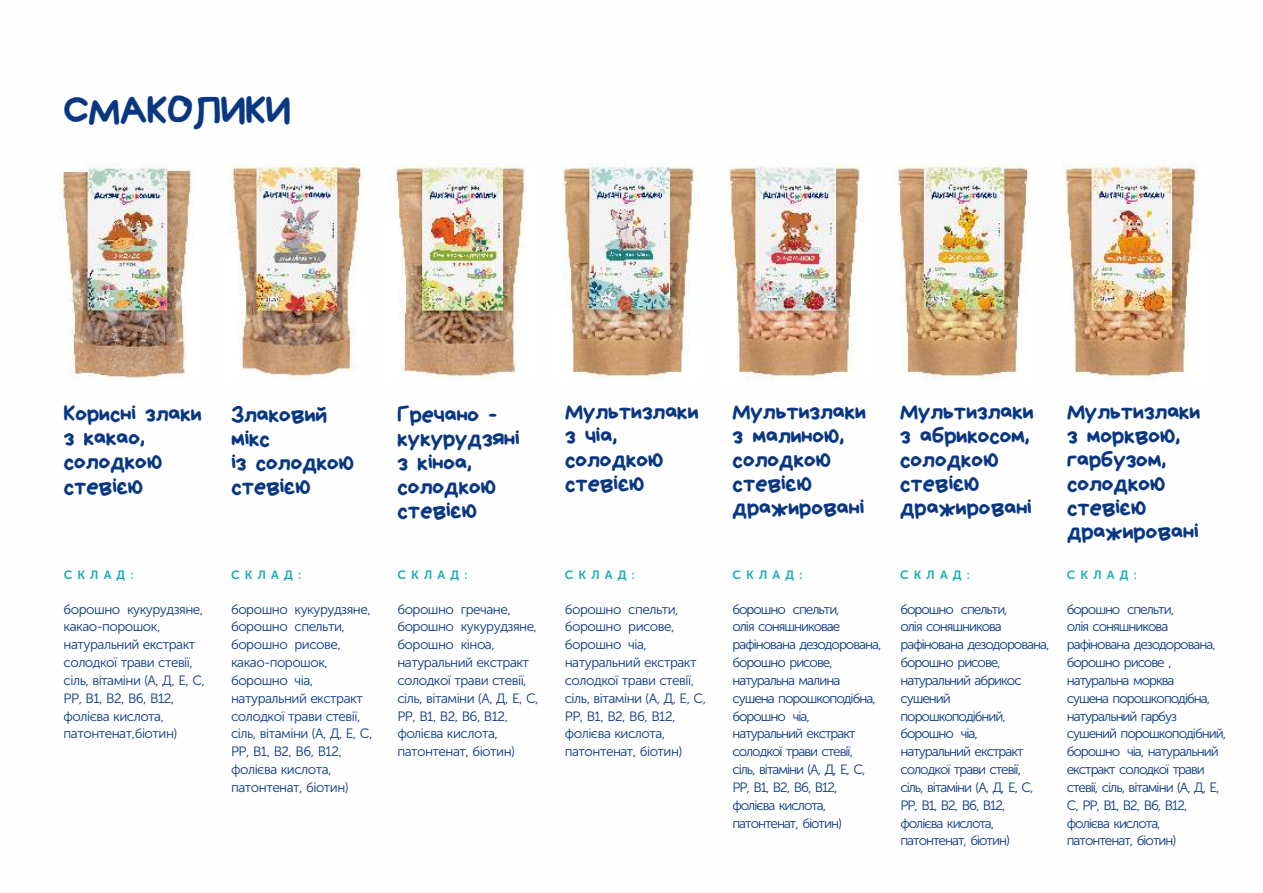
<style>
.page{position:relative;width:1263px;height:893px;background:#fff}
.page>*{position:absolute;margin:0;border:0;box-sizing:border-box;transform-origin:0 0}
.t1{font:45px "Bryndan Write";letter-spacing:-.025em;color:#0a3782}
.t2{font:25.5px/24px "Bryndan Write";letter-spacing:-.025em;color:#0a3782}
.t3{font:13.5px/17.9px "Museo Sans Cyrl 300";letter-spacing:-.075em;color:#0a3782}
.t4{font:13.5px/17.9px "Museo Sans Cyrl 300";letter-spacing:-.04em;color:#0a3782}
.t5{font:12px "Museo Sans Cyrl 700";letter-spacing:.43em;color:#15acb4}
</style>
<div class="page">
<img style="left:58px;top:163px;width:136px;height:218px">
<img style="left:229px;top:165px;width:136px;height:217px">
<img style="left:387px;top:163px;width:140px;height:217px">
<img style="left:562px;top:163px;width:134px;height:217px">
<img style="left:725px;top:163px;width:139px;height:217px">
<img style="left:892px;top:163px;width:136px;height:217px">
<img style="left:1062px;top:163px;width:136px;height:217px">
<h1 class="t1" style="left:63px;top:88px;width:230px">СМАКОЛИКИ</h1>
<h2 class="t2" style="left:64px;top:402px;width:140px">Корисні злаки з какао, солодкою стевією</h2>
<h2 class="t2" style="left:231px;top:402px;width:125px">Злаковий мікс<br>із солодкою стевією</h2>
<h2 class="t2" style="left:397px;top:402px;width:124px">Гречано - кукурудзяні з кіноа, солодкою стевією</h2>
<h2 class="t2" style="left:565px;top:399px;width:136px">Мультизлаки з чіа, солодкою стевією</h2>
<h2 class="t2" style="left:732px;top:399px;width:136px">Мультизлаки з малиною, солодкою стевією дражировані</h2>
<h2 class="t2" style="left:900px;top:399px;width:136px">Мультизлаки з абрикосом, солодкою стевією дражировані</h2>
<h2 class="t2" style="left:1067px;top:399px;width:136px">Мультизлаки з морквою, гарбузом, солодкою стевією дражировані</h2>
<p class="t5" style="left:64px;top:570px;width:71px">СКЛАД:</p>
<p class="t5" style="left:231px;top:570px;width:71px">СКЛАД:</p>
<p class="t5" style="left:397px;top:570px;width:71px">СКЛАД:</p>
<p class="t5" style="left:565px;top:570px;width:71px">СКЛАД:</p>
<p class="t5" style="left:732px;top:570px;width:71px">СКЛАД:</p>
<p class="t5" style="left:900px;top:570px;width:71px">СКЛАД:</p>
<p class="t5" style="left:1067px;top:570px;width:71px">СКЛАД:</p>
<p class="t4" style="left:64px;top:601px;width:143px">борошно кукурудзяне, какао-порошок, натуральний екстракт солодкої трави стевії, сіль, вітаміни (А, Д, Е, С,<br>РР, В1, В2, В6, В12, фолієва кислота, патонтенат,біотин)</p>
<p class="t4" style="left:231px;top:601px;width:143px">борошно кукурудзяне, борошно спельти, борошно рисове, какао-порошок, борошно чіа, натуральний екстракт солодкої трави стевії, сіль, вітаміни (А, Д, Е, С,<br>РР, В1, В2, В6, В12, фолієва кислота, патонтенат, біотин)</p>
<p class="t4" style="left:397px;top:601px;width:143px">борошно гречане, борошно кукурудзяне, борошно кіноа, натуральний екстракт солодкої трави стевії, сіль, вітаміни (А, Д, Е, С,<br>РР, В1, В2, В6, В12, фолієва кислота, патонтенат, біотин)</p>
<p class="t4" style="left:565px;top:601px;width:143px">борошно спельти, борошно рисове, борошно чіа, натуральний екстракт солодкої трави стевії, сіль, вітаміни (А, Д, Е, С,<br>РР, В1, В2, В6, В12, фолієва кислота, патонтенат, біотин)</p>
<p class="t3" style="left:732px;top:601px;width:151px">борошно спельти,<br>олія соняшниковае рафінована дезодорована, борошно рисове, натуральна малина сушена порошкоподібна, борошно чіа, натуральний екстракт солодкої трави стевії,<br>сіль, вітаміни (А, Д, Е, С,<br>РР, В1, В2, В6, В12, фолієва кислота, патонтенат, біотин)</p>
<p class="t3" style="left:900px;top:601px;width:151px">борошно спельти,<br>олія соняшникова рафінована дезодорована, борошно рисове, натуральний абрикос сушений порошкоподібний, борошно чіа, натуральний екстракт солодкої трави стевії,<br>сіль, вітаміни (А, Д, Е, С,<br>РР, В1, В2, В6, В12, фолієва кислота, патонтенат, біотин)</p>
<p class="t3" style="left:1067px;top:601px;width:161px">борошно спельти,<br>олія соняшникова рафінована дезодорована, борошно рисове , натуральна морква<br>сушена порошкоподібна, натуральний гарбуз сушений порошкоподібний, борошно чіа, натуральний екстракт солодкої трави стевії, сіль, вітаміни (А, Д, Е,<br>С, РР, В1, В2, В6, В12, фолієва кислота, патонтенат, біотин)</p>
</div>
